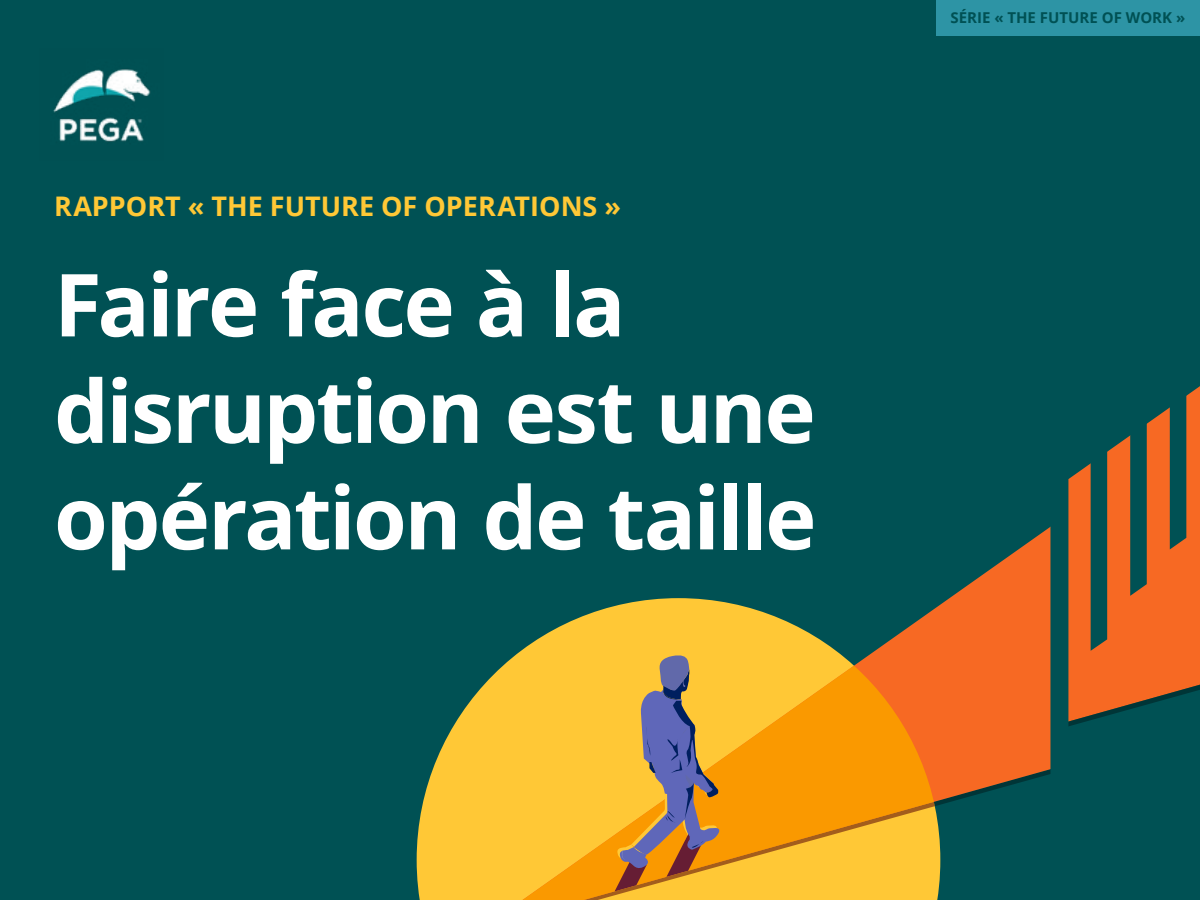
<style>
.page{position:relative;width:1200px;height:900px;background:#005154}
.page>*{position:absolute;margin:0;border:0;box-sizing:border-box;transform-origin:0 0}
.t1{font:700 87px/106.5px "Open Sans";letter-spacing:-.03em;color:#fff}
.t2{font:700 27px "Open Sans";color:#ffc836}
.t3{font:700 15px "Open Sans";color:#005154}
</style>
<div class="page">
<svg style="left:417px;top:652px;width:102px;height:248px;fill:#ffc836"></svg>
<svg style="left:940px;top:527px;width:110px;height:345px;fill:#f76923"></svg>
<svg style="left:1068px;top:386px;width:132px;height:271px;fill:#f76923"></svg>
<svg style="left:1068px;top:657px;width:132px;height:69px"></svg>
<svg style="left:1170px;top:386px;width:16px;height:163px"></svg>
<svg style="left:1130px;top:386px;width:17px;height:210px"></svg>
<svg style="left:1091px;top:386px;width:16px;height:265px"></svg>
<div style="left:1011px;top:158px;width:17px;height:373px;background:#005154"></div>
<div style="left:972px;top:158px;width:16px;height:373px;background:#005154"></div>
<svg style="left:519px;top:598px;width:421px;height:302px;fill:#ffc836"></svg>
<svg style="left:615px;top:652px;width:108px;height:239px"></svg>
<div style="left:937px;top:0;width:263px;height:36px;background:#2d94a5"></div>
<img style="left:53px;top:69px;width:98px;height:73px">
<p class="t2" style="left:54px;top:188px;width:569px">RAPPORT « THE FUTURE OF OPERATIONS »</p>
<p class="t1" style="left:54px;top:249px;width:764px">Faire face à la disruption est une opération de taille</p>
<p class="t3" style="left:951px;top:7px;width:236px">SÉRIE « THE FUTURE OF WORK »</p>
</div>
